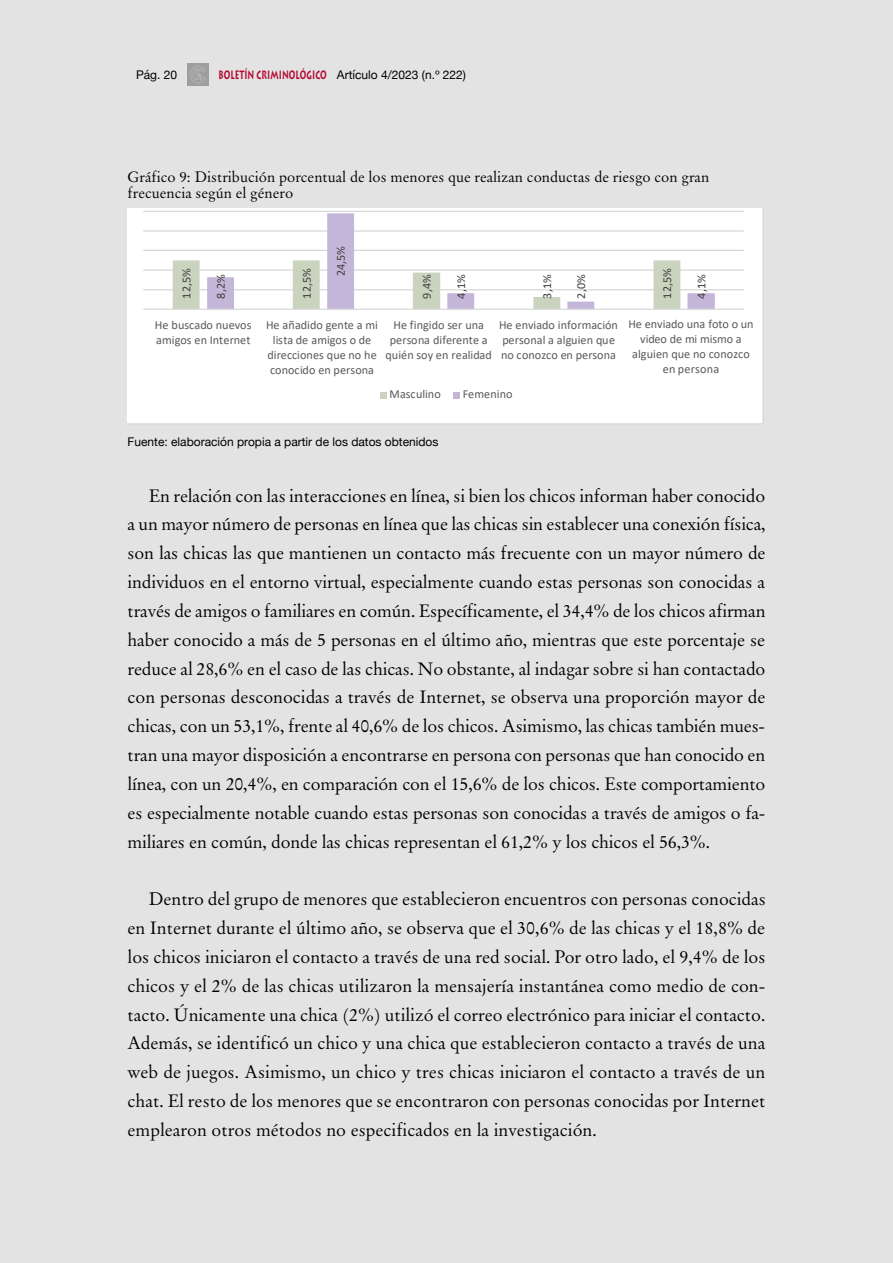
<style>
.page{position:relative;width:893px;height:1263px;background:#e3e3e3}
.page>*{position:absolute;margin:0;border:0;box-sizing:border-box;transform-origin:0 0}
.t1{font:18px/28.8px "Original Garamond BT";letter-spacing:-.005em;color:#000;text-align:justify}
.t2{font:15px/16.5px "Original Garamond BT";color:#000}
.t3{font:12.15px/15px "Calibri";color:#595959;text-align:center}
.t4{font:12.15px "Calibri";letter-spacing:.005em;color:#404040}
.t5{font:12px "Helvetica Neue";color:#000}
.s1{font-family:"Lithos";font-weight:700;color:#b30931}
</style>
<div class="page">
<img style="left:187px;top:64px;width:21px;height:21px">
<svg style="left:128px;top:209px;width:634px;height:214px;background:#f9f9fa"></svg>
<p class="t5" style="left:136px;top:66px;width:43px">Pág. 20</p>
<p class="t5" style="left:218px;top:66px;width:249px"><span class="s1">BOLETÍN CRIMINOLÓGICO</span> Artículo 4/2023 (n.º 222)</p>
<p class="t2" style="left:128px;top:168px;width:583px">Gráfico 9: Distribución porcentual de los menores que realizan conductas de riesgo con gran frecuencia según el género</p>
<p class="t4" style="left:332px;top:276px;width:32px;rotate:-90deg">24,5%</p>
<p class="t4" style="left:178px;top:299px;width:32px;rotate:-90deg">12,5%</p>
<p class="t4" style="left:212px;top:299px;width:26px;rotate:-90deg">8,2%</p>
<p class="t4" style="left:298px;top:299px;width:32px;rotate:-90deg">12,5%</p>
<p class="t4" style="left:418px;top:299px;width:26px;rotate:-90deg">9,4%</p>
<p class="t4" style="left:539px;top:299px;width:26px;rotate:-90deg">3,1%</p>
<p class="t4" style="left:659px;top:299px;width:32px;rotate:-90deg">12,5%</p>
<p class="t4" style="left:453px;top:299px;width:26px;rotate:-90deg">4,1%</p>
<p class="t4" style="left:573px;top:299px;width:26px;rotate:-90deg">2,0%</p>
<p class="t4" style="left:693px;top:299px;width:26px;rotate:-90deg">4,1%</p>
<p class="t3" style="left:155px;top:317px;width:98px;text-align:left">He buscado nuevos amigos en Internet</p>
<p class="t3" style="left:266px;top:317px;width:113px">He añadido gente a mi lista de amigos o de direcciones que no he conocido en persona</p>
<p class="t3" style="left:386px;top:317px;width:108px">He fingido ser una persona diferente a quién soy en realidad</p>
<p class="t3" style="left:499px;top:317px;width:120px;text-align:left">He enviado información personal a alguien que no conozco en persona</p>
<p class="t3" style="left:628px;top:317px;width:127px">He enviado una foto o un video de mi mismo a alguien que no conozco en persona</p>
<p class="t3" style="left:390px;top:386px;width:53px">Masculino</p>
<p class="t3" style="left:463px;top:386px;width:51px">Femenino</p>
<p class="t5" style="left:128px;top:433px;width:312px">Fuente: elaboración propia a partir de los datos obtenidos</p>
<p class="t1" style="left:128px;top:481px;width:640px;text-indent:21px">En relación con las interacciones en línea, si bien los chicos informan haber conocido a un mayor número de personas en línea que las chicas sin establecer una conexión física, son las chicas las que mantienen un contacto más frecuente con un mayor número de individuos en el entorno virtual, especialmente cuando estas personas son conocidas a través de amigos o familiares en común. Específicamente, el 34,4% de los chicos afirman haber conocido a más de 5 personas en el último año, mientras que este porcentaje se reduce al 28,6% en el caso de las chicas. No obstante, al indagar sobre si han contactado con personas desconocidas a través de Internet, se observa una proporción mayor de chicas, con un 53,1%, frente al 40,6% de los chicos. Asimismo, las chicas también mues&shy;tran una mayor disposición a encontrarse en persona con personas que han conocido en línea, con un 20,4%, en comparación con el 15,6% de los chicos. Este comportamiento es especialmente notable cuando estas personas son conocidas a través de amigos o fa&shy;miliares en común, donde las chicas representan el 61,2% y los chicos el 56,3%.</p>
<p class="t1" style="left:128px;top:884px;width:640px;text-indent:21px">Dentro del grupo de menores que establecieron encuentros con personas conocidas en Internet durante el último año, se observa que el 30,6% de las chicas y el 18,8% de los chicos iniciaron el contacto a través de una red social. Por otro lado, el 9,4% de los chicos y el 2% de las chicas utilizaron la mensajería instantánea como medio de con&shy;tacto. Únicamente una chica (2%) utilizó el correo electrónico para iniciar el contacto.<br>Además, se identificó un chico y una chica que establecieron contacto a través de una web de juegos. Asimismo, un chico y tres chicas iniciaron el contacto a través de un chat. El resto de los menores que se encontraron con personas conocidas por Internet emplearon otros métodos no especificados en la investigación.</p>
</div>
